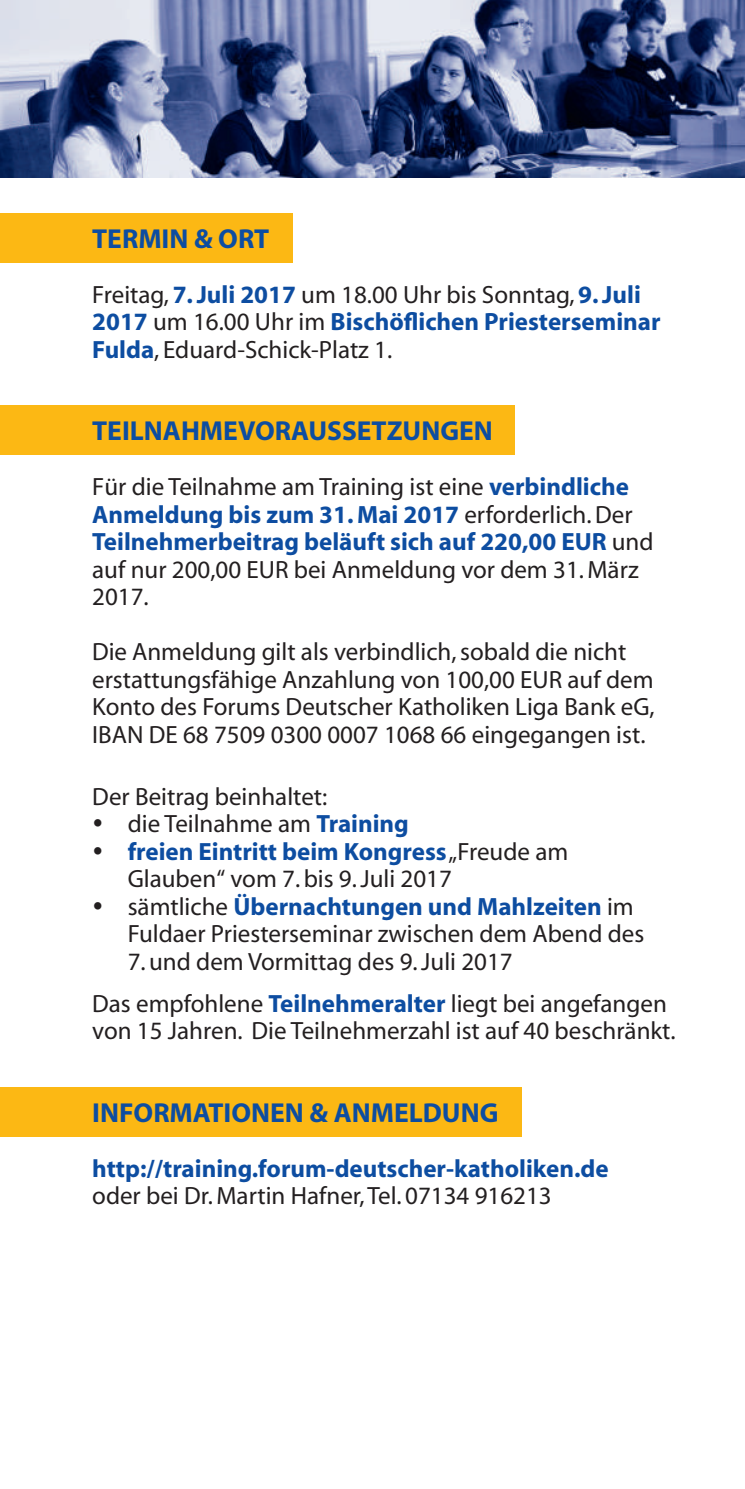
<style>
.page{position:relative;width:745px;height:1489px;background:#fff}
.page>*{position:absolute;margin:0;border:0;box-sizing:border-box;transform-origin:0 0}
.t1{font:700 27.5px "Myriad";color:#0d4da1}
.t2{font:25px/27.5px "Myriad";color:#231f20}
.t3{font:700 25px "Myriad";color:#0d4da1}
.s1{font-weight:700;color:#0d4da1}
</style>
<div class="page">
<div style="left:0;top:1087px;width:521px;height:50px;background:#fcb814"></div>
<div style="left:0;top:405px;width:513px;height:50px;background:#fcb814"></div>
<div style="left:0;top:213px;width:293px;height:49px;background:#fcb814"></div>
<img style="left:0;top:0;width:744px;height:177px">
<p class="t1" style="left:92px;top:224px;width:178px">TERMIN &amp; ORT</p>
<p class="t2" style="left:92px;top:281px;width:569px">Freitag, <span class="s1">7. Juli 2017</span> um 18.00 Uhr bis Sonntag, <span class="s1">9. Juli<br>2017</span> um 16.00 Uhr im <span class="s1">Bischöflichen Priesterseminar<br>Fulda</span>, Eduard-Schick-Platz 1.</p>
<p class="t1" style="left:92px;top:416px;width:402px">TEILNAHMEVORAUSSETZUNGEN</p>
<p class="t2" style="left:92px;top:474px;width:562px">Für die Teilnahme am Training ist eine <span class="s1">verbindliche Anmeldung bis zum 31. Mai 2017</span> erforderlich. Der <span class="s1">Teilnehmerbeitrag beläuft sich auf 220,00 EUR</span> und auf nur 200,00 EUR bei Anmeldung vor dem 31. März 2017.</p>
<p class="t2" style="left:92px;top:639px;width:563px">Die Anmeldung gilt als verbindlich, sobald die nicht erstattungsfähige Anzahlung von 100,00 EUR auf dem Konto des Forums Deutscher Katholiken Liga Bank eG, IBAN DE 68 7509 0300 0007 1068 66 eingegangen ist.</p>
<p class="t2" style="left:92px;top:783px;width:236px">Der Beitrag beinhaltet:</p>
<p class="t2" style="left:92px;top:811px;width:318px">• die Teilnahme am <span class="s1">Training</span></p>
<p class="t2" style="left:128px;top:838px;width:442px;text-indent:-35px">• <span class="s1">freien Eintritt beim Kongress</span> „Freude am<br>Glauben“ vom 7. bis 9. Juli 2017</p>
<p class="t2" style="left:128px;top:893px;width:518px;text-indent:-35px">• sämtliche <span class="s1">Übernachtungen und Mahlzeiten</span> im<br>Fuldaer Priesterseminar zwischen dem Abend des</p>
<p class="t2" style="left:92px;top:941px;width:575px;line-height:41.8px;text-indent:35px">7. und dem Vormittag des 9. Juli 2017<br>Das empfohlene <span class="s1">Teilnehmeralter</span> liegt bei angefangen</p>
<p class="t2" style="left:92px;top:1018px;width:584px">von 15 Jahren. Die Teilnehmerzahl ist auf 40 beschränkt.</p>
<p class="t1" style="left:92px;top:1098px;width:407px">INFORMATIONEN &amp; ANMELDUNG</p>
<p class="t3" style="left:92px;top:1155px;width:517px">http://training.forum-deutscher-katholiken.de</p>
<p class="t2" style="left:92px;top:1183px;width:460px">oder bei Dr. Martin Hafner, Tel. 07134 916213</p>
</div>
